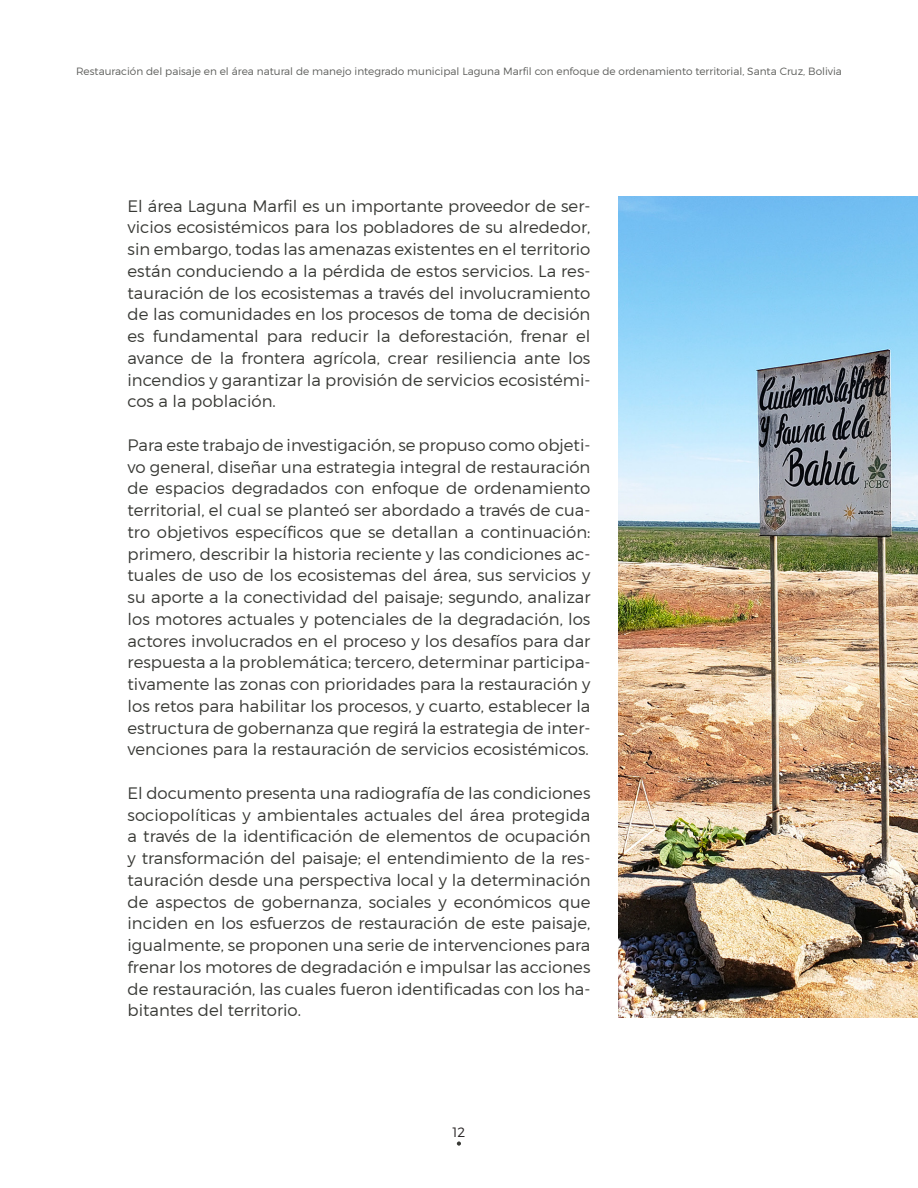
<style>
.page{position:relative;width:918px;height:1188px;background:#fff}
.page>*{position:absolute;margin:0;border:0;box-sizing:border-box;transform-origin:0 0}
.Texto{font:300 16.5px/21.8px "Montserrat";color:#383935;text-align:justify}
.t1{font:300 13.5px "Montserrat";color:#231f20}
.t2{font:300 10.5px "Montserrat";color:#5b5c59}
</style>
<div class="page">
<svg style="left:457px;top:1141px;width:4px;height:5px"></svg>
<img style="left:618px;top:197px;width:300px;height:821px">
<p class="t2" style="left:76px;top:65px;width:767px">Restauración del paisaje en el área natural de manejo integrado municipal Laguna Marfil con enfoque de ordenamiento territorial, Santa Cruz, Bolivia</p>
<p class="Texto" style="left:128px;top:195px;width:464px">El área Laguna Marfil es un importante proveedor de ser&shy;vicios ecosistémicos para los pobladores de su alrededor, sin embargo, todas las amenazas existentes en el territorio están conduciendo a la pérdida de estos servicios. La res&shy;tauración de los ecosistemas a través del involucramiento de las comunidades en los procesos de toma de decisión es fundamental para reducir la deforestación, frenar el avance de la frontera agrícola, crear resiliencia ante los incendios y garantizar la provisión de servicios ecosistémi&shy;cos a la población.</p>
<p class="Texto" style="left:128px;top:434px;width:464px">Para este trabajo de investigación, se propuso como objeti&shy;vo general, diseñar una estrategia integral de restauración de espacios degradados con enfoque de ordenamiento territorial, el cual se planteó ser abordado a través de cua&shy;tro objetivos específicos que se detallan a continuación: primero, describir la historia reciente y las condiciones ac&shy;tuales de uso de los ecosistemas del área, sus servicios y su aporte a la conectividad del paisaje; segundo, analizar los motores actuales y potenciales de la degradación, los actores involucrados en el proceso y los desafíos para dar respuesta a la problemática; tercero, determinar participa&shy;tivamente las zonas con prioridades para la restauración y los retos para habilitar los procesos, y cuarto, establecer la estructura de gobernanza que regirá la estrategia de inter&shy;venciones para la restauración de servicios ecosistémicos.</p>
<p class="Texto" style="left:128px;top:782px;width:464px">El documento presenta una radiografía de las condiciones sociopolíticas y ambientales actuales del área protegida a través de la identificación de elementos de ocupación y transformación del paisaje; el entendimiento de la res&shy;tauración desde una perspectiva local y la determinación de aspectos de gobernanza, sociales y económicos que inciden en los esfuerzos de restauración de este paisaje, igualmente, se proponen una serie de intervenciones para frenar los motores de degradación e impulsar las acciones de restauración, las cuales fueron identificadas con los ha&shy;bitantes del territorio.</p>
<p class="t1" style="left:453px;top:1124px;width:14px">12</p>
</div>
